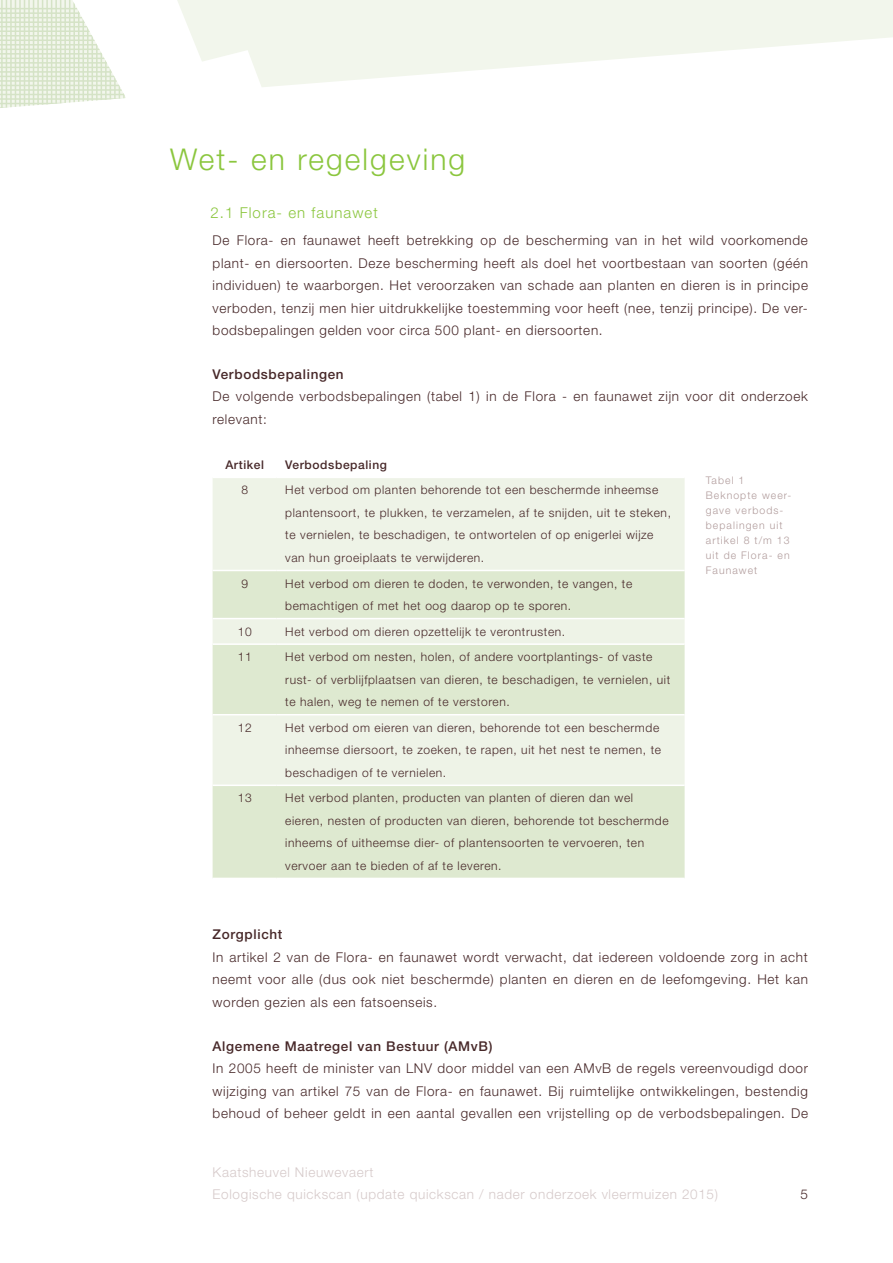
<style>
.page{position:relative;width:893px;height:1263px;background:#fff}
.page>*{position:absolute;margin:0;border:0;box-sizing:border-box;transform-origin:0 0}
.t1{font:300 30px "Helvetica Neue LT Pro";letter-spacing:.07em;color:#8bc63e}
.t2{font:300 15px "Helvetica Neue LT Pro";letter-spacing:.07em;color:#8bc63e}
.t3{font:300 13.5px/22.5px "Helvetica Neue LT Pro";letter-spacing:.05em;color:#472829;text-align:justify}
.t4{font:300 13.5px/22.5px "Helvetica Neue LT Pro";letter-spacing:.05em;color:#d6caca}
.t5{font:500 13.5px "Helvetica Neue LT Pro";letter-spacing:.05em;color:#472829}
.tekst_tabel{font:300 12px/22.5px "Helvetica Neue LT Pro";letter-spacing:.05em;color:#472829}
.tekst_tabel-2{font:500 12px "Helvetica Neue LT Pro";letter-spacing:.05em;color:#472829}
.bijschrift{font:300 10.5px/15px "Helvetica Neue LT Pro";letter-spacing:.1em;color:#b19c9c}
</style>
<div class="page">
<svg style="left:125px;top:0;width:768px;height:98px;fill:#f2f6ec"></svg>
<svg style="left:0;top:0;width:125px;height:108px"></svg>
<div style="left:213px;top:478px;width:472px;height:92px;background:#eef3e7"></div>
<svg style="left:213px;top:571px;width:472px;height:307px;background:#e3ecd7"></svg>
<hr style="left:213px;top:618px;width:64px;height:1px;background:#fff">
<hr style="left:277px;top:618px;width:408px;height:1px;background:#fff">
<hr style="left:213px;top:643px;width:64px;height:2px;background:#fff">
<hr style="left:277px;top:643px;width:408px;height:2px;background:#fff">
<hr style="left:213px;top:714px;width:64px;height:1px;background:#fff">
<hr style="left:277px;top:714px;width:408px;height:1px;background:#fff">
<hr style="left:213px;top:784px;width:64px;height:2px;background:#fff">
<hr style="left:277px;top:784px;width:408px;height:2px;background:#fff">
<p class="t1" style="left:170px;top:141px;width:297px">Wet- en regelgeving</p>
<p class="t2" style="left:210px;top:204px;width:169px">2.1 Flora- en faunawet</p>
<p class="t3" style="left:213px;top:229px;width:597px">De Flora- en faunawet heeft betrekking op de bescherming van in het wild voorkomende plant- en diersoorten. Deze bescherming heeft als doel het voortbestaan van soorten (géén individuen) te waarborgen. Het veroorzaken van schade aan planten en dieren is in principe verboden, tenzij men hier uitdrukkelijke toestemming voor heeft (nee, tenzij principe). De ver&shy;bodsbepalingen gelden voor circa 500 plant- en diersoorten.</p>
<p class="t5" style="left:213px;top:366px;width:133px">Verbodsbepalingen</p>
<p class="t3" style="left:213px;top:385px;width:597px">De volgende verbodsbepalingen (tabel 1) in de Flora - en faunawet zijn voor dit onderzoek relevant:</p>
<p class="tekst_tabel-2" style="left:225px;top:457px;width:40px">Artikel</p>
<p class="tekst_tabel-2" style="left:285px;top:457px;width:103px">Verbodsbepaling</p>
<p class="tekst_tabel" style="left:241px;top:479px;width:8px">8</p>
<p class="tekst_tabel" style="left:285px;top:479px;width:387px">Het verbod om planten behorende tot een beschermde inheemse plantensoort, te plukken, te verzamelen, af te snijden, uit te steken, te vernielen, te beschadigen, te ontwortelen of op enigerlei wijze van hun groeiplaats te verwijderen.</p>
<p class="tekst_tabel" style="left:241px;top:572px;width:8px">9</p>
<p class="tekst_tabel" style="left:285px;top:572px;width:348px">Het verbod om dieren te doden, te verwonden, te vangen, te bemachtigen of met het oog daarop op te sporen.</p>
<p class="tekst_tabel" style="left:238px;top:620px;width:15px">10</p>
<p class="tekst_tabel" style="left:285px;top:620px;width:281px">Het verbod om dieren opzettelijk te verontrusten.</p>
<p class="tekst_tabel" style="left:238px;top:645px;width:15px">11</p>
<p class="tekst_tabel" style="left:285px;top:645px;width:386px">Het verbod om nesten, holen, of andere voortplantings- of vaste rust- of verblijfplaatsen van dieren, te beschadigen, te vernielen, uit te halen, weg te nemen of te verstoren.</p>
<p class="tekst_tabel" style="left:238px;top:716px;width:15px">12</p>
<p class="tekst_tabel" style="left:285px;top:716px;width:377px">Het verbod om eieren van dieren, behorende tot een beschermde inheemse diersoort, te zoeken, te rapen, uit het nest te nemen, te beschadigen of te vernielen.</p>
<p class="tekst_tabel" style="left:238px;top:787px;width:15px">13</p>
<p class="tekst_tabel" style="left:285px;top:787px;width:385px">Het verbod planten, producten van planten of dieren dan wel eieren, nesten of producten van dieren, behorende tot beschermde inheems of uitheemse dier- of plantensoorten te vervoeren, ten vervoer aan te bieden of af te leveren.</p>
<p class="bijschrift" style="left:706px;top:472px;width:40px">Tabel 1</p>
<p class="bijschrift" style="left:706px;top:487px;width:87px">Beknopte weer&shy;gave verbods&shy;bepalingen uit artikel 8 t/m 13 uit de Flora- en<br>Faunawet</p>
<p class="t5" style="left:213px;top:926px;width:71px">Zorgplicht</p>
<p class="t3" style="left:213px;top:945px;width:597px">In artikel 2 van de Flora- en faunawet wordt verwacht, dat iedereen voldoende zorg in acht neemt voor alle (dus ook niet beschermde) planten en dieren en de leefomgeving. Het kan worden gezien als een fatsoenseis.</p>
<p class="t5" style="left:213px;top:1038px;width:281px">Algemene Maatregel van Bestuur (AMvB)</p>
<p class="t3" style="left:213px;top:1057px;width:597px">In 2005 heeft de minister van LNV door middel van een AMvB de regels vereenvoudigd door wijziging van artikel 75 van de Flora- en faunawet. Bij ruimtelijke ontwikkelingen, bestendig behoud of beheer geldt in een aantal gevallen een vrijstelling op de verbodsbepalingen. De</p>
<p class="t4" style="left:213px;top:1160px;width:507px">Kaatsheuvel Nieuwevaert<br>Eologische quickscan (update quickscan / nader onderzoek vleermuizen 2015)</p>
<p class="t3" style="left:800px;top:1183px;width:9px">5</p>
</div>
